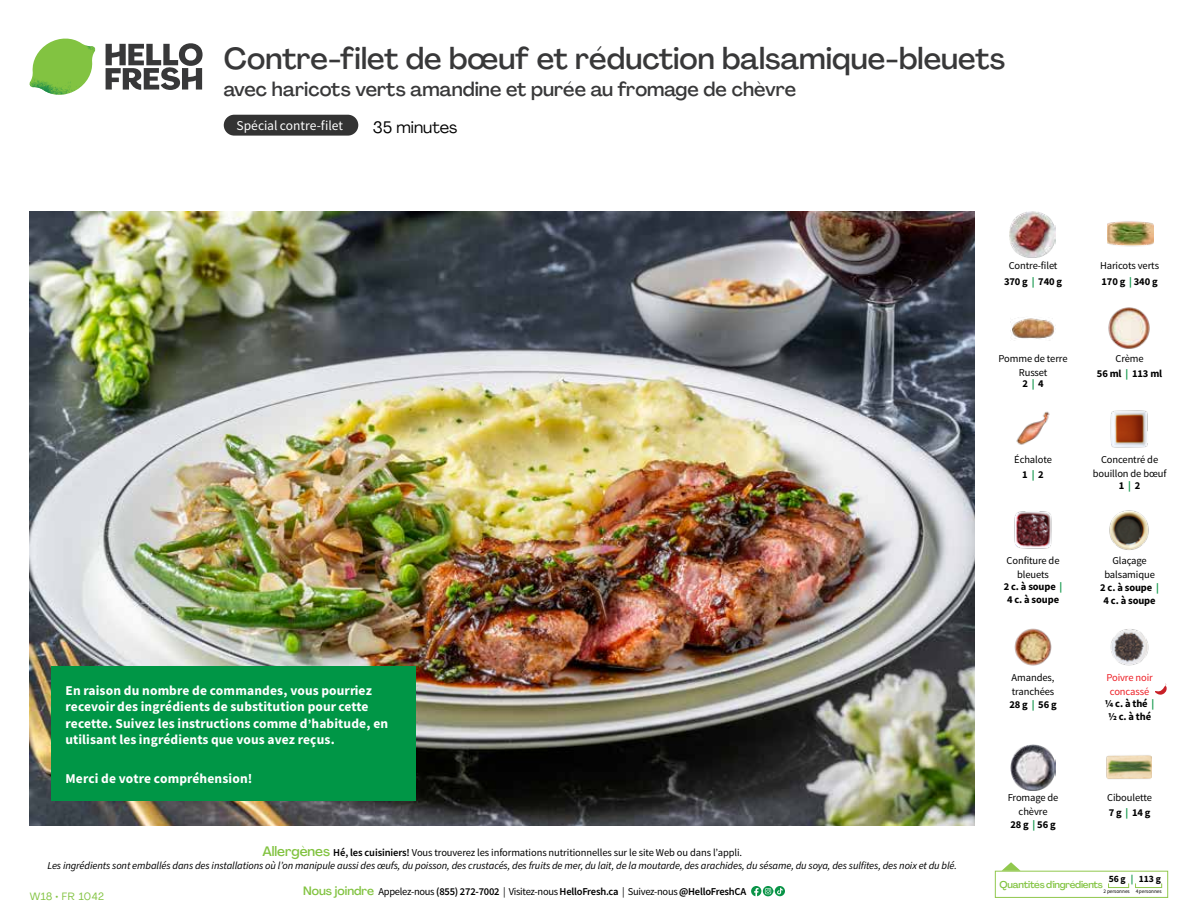
<style>
.page{position:relative;width:1188px;height:918px;background:#fff}
.page>*{position:absolute;margin:0;border:0;box-sizing:border-box;transform-origin:0 0}
.t1{font:500 30px "Agrandir";color:#383839}
.t2{font:500 19.5px "Agrandir";color:#383839}
.t3{font:16.5px "Agrandir";color:#000}
.t4{font:13.5px/16.5px "Source Sans Variable";letter-spacing:.01em;color:#fff}
.t5{font:13.5px "Source Sans Pro";letter-spacing:-.005em;color:#fff}
.t6{font:italic 10.5px/13.5px "Source Sans Pro";letter-spacing:-.01em;color:#000;text-align:center}
.t7{font:10.5px/13.2px "Source Sans Pro";letter-spacing:-.01em;color:#000;text-align:center}
.t8{font:700 10.5px/13.4px "Source Sans Pro";letter-spacing:-.01em;color:#000;text-align:center}
.t9{font:600 10.5px "Source Sans Pro";letter-spacing:-.02em;color:#000}
.t10{font:10.5px/13.5px "Source Sans Pro";letter-spacing:-.01em;color:#ed1d24;text-align:center}
.t11{font:10.5px "Agrandir";letter-spacing:.05em;color:#82c341}
.t12{font:500 9.75px "Agrandir";letter-spacing:-.025em;color:#82c341}
.t13{font:700 9.6px "Source Sans Pro";color:#000}
.t14{font:5.25px "Source Sans Pro";letter-spacing:-.01em;color:#000}
.s1{font-weight:700}
.s2{font-weight:700;color:#0b9446}
.s3{color:#0b9446}
.s4{font-weight:400}
.s5{font-size:12px}
.s6{font-family:"Agrandir";font-weight:500;font-style:normal;font-size:13.5px;color:#82c341}
.s7{font-weight:600;font-style:normal}
.s8{font-style:normal}
.s9{font-family:"Agrandir";font-weight:500;font-size:12px;color:#82c341}
</style>
<div class="page">
<svg style="left:106px;top:43px;width:97px;height:47px"></svg>
<svg style="left:34px;top:39px;width:59px;height:38px"></svg>
<img style="left:65px;top:39px;width:30px;height:25px">
<img style="left:33px;top:60px;width:56px;height:10px">
<img style="left:29px;top:64px;width:58px;height:31px">
<img style="left:64px;top:70px;width:25px;height:24px">
<img style="left:30px;top:211px;width:945px;height:615px">
<svg style="left:775px;top:886px;width:10px;height:10px"></svg>
<svg style="left:751px;top:886px;width:32px;height:10px"></svg>
<svg style="left:1002px;top:862px;width:19px;height:9px"></svg>
<div style="left:995px;top:871px;width:173px;height:27px;border:1px solid #91c84e"></div>
<div style="left:1108px;top:883px;width:21px;height:5px;border:1px solid #91c84e"></div>
<div style="left:1135px;top:883px;width:27px;height:5px;border:1px solid #91c84e"></div>
<div style="left:51px;top:666px;width:365px;height:135px;background:#009646"></div>
<img style="left:1011px;top:317px;width:45px;height:24px">
<img style="left:1108px;top:307px;width:42px;height:42px">
<img style="left:1016px;top:411px;width:34px;height:34px">
<img style="left:1110px;top:410px;width:38px;height:38px">
<img style="left:1014px;top:511px;width:38px;height:38px">
<img style="left:1109px;top:510px;width:40px;height:40px">
<img style="left:1014px;top:628px;width:38px;height:38px">
<img style="left:1011px;top:745px;width:45px;height:45px">
<img style="left:1106px;top:755px;width:46px;height:24px">
<img style="left:1108px;top:221px;width:45px;height:26px">
<img style="left:1010px;top:212px;width:45px;height:45px">
<img style="left:1110px;top:629px;width:39px;height:37px">
<svg style="left:1155px;top:683px;width:12px;height:12px"></svg>
<div style="left:224px;top:115px;width:134px;height:21px;background:#333;border-radius:10px"></div>
<h1 class="t1" style="left:224px;top:40px;width:783px">Contre-filet de bœuf et réduction balsamique-bleuets</h1>
<h2 class="t2" style="left:224px;top:77px;width:574px">avec haricots verts amandine et purée au fromage de chèvre</h2>
<h3 class="t3" style="left:373px;top:117px;width:86px">35 minutes</h3>
<p class="t5" style="left:237px;top:117px;width:108px">Spécial contre-filet</p>
<p class="t7" style="left:1004px;top:258px;width:60px;line-height:15.6px">Contre-filet<br><span class="s1">370 g</span> <span class="s2">|</span> <span class="s1">740 g</span></p>
<p class="t7" style="left:999px;top:352px;width:70px">Pomme de terre<br>Russet</p>
<p class="t8" style="left:1022px;top:376px;width:23px">2 <span class="s3">|</span> 4</p>
<p class="t7" style="left:1100px;top:258px;width:61px;line-height:15.6px;text-align:left">Haricots verts<br><span class="s1">170 g</span> <span class="s2">|</span> <span class="s1">340 g</span></p>
<p class="t8" style="left:1097px;top:351px;width:67px;line-height:14.9px"><span class="s4">Crème<br></span>56 ml <span class="s3">|</span> 113 ml</p>
<p class="t7" style="left:1014px;top:453px;width:39px;line-height:14.9px">Échalote<br><span class="s1">1</span> <span class="s2">|</span> <span class="s1">2</span></p>
<p class="t7" style="left:1093px;top:453px;width:75px">Concentré de bouillon de bœuf</p>
<p class="t8" style="left:1119px;top:478px;width:23px">1 <span class="s3">|</span> 2</p>
<p class="t4" style="left:66px;top:682px;width:324px">En raison du nombre de commandes, vous pourriez recevoir des ingrédients de substitution pour cette recette. Suivez les instructions comme d<span class="s5">’</span>habitude, en utilisant les ingrédients que vous avez reçus.</p>
<p class="t4" style="left:66px;top:770px;width:189px">Merci de votre compréhension!</p>
<p class="t6" style="left:47px;top:846px;width:911px"><span class="s6">Allergènes</span> <span class="s7">Hé, les cuisiniers!</span> <span class="s8">Vous trouverez les informations nutritionnelles sur le site Web ou dans l’appli.<br></span>Les ingrédients sont emballés dans des installations où l’on manipule aussi des œufs, du poisson, des crustacés, des fruits de mer, du lait, de la moutarde, des arachides, du sésame, du soya, des sulfites, des noix et du blé.</p>
<p class="t11" style="left:30px;top:890px;width:76px">W18 • FR 1042</p>
<p class="t9" style="left:303px;top:885px;width:445px"><span class="s9">Nous joindre</span> <span class="s4">Appelez-nous</span> (855) 272-7002 <span class="s4">| Visitez-nous</span> HelloFresh.ca <span class="s4">| Suivez-nous</span> @HelloFreshCA</p>
<p class="t7" style="left:1007px;top:554px;width:54px">Confiture de bleuets</p>
<p class="t8" style="left:1004px;top:579px;width:60px">2 c. à soupe <span class="s3">|<br></span>4 c. à soupe</p>
<p class="t8" style="left:1100px;top:554px;width:60px"><span class="s4">Glaçage balsamique<br></span>2 c. à soupe <span class="s3">|<br></span>4 c. à soupe</p>
<p class="t7" style="left:1009px;top:671px;width:49px;text-align:left">Amandes, tranchées<br><span class="s1">28g</span> <span class="s2">|</span> <span class="s1">56g</span></p>
<p class="t10" style="left:1106px;top:671px;width:48px">Poivre noir concassé</p>
<p class="t8" style="left:1105px;top:696px;width:51px;text-align:left">¼ c. à thé <span class="s3">| </span>½ c. à thé</p>
<p class="t7" style="left:1008px;top:791px;width:52px">Fromage de chèvre<br><span class="s1">28 g</span> <span class="s2">|</span> <span class="s1">56 g</span></p>
<p class="t7" style="left:1107px;top:791px;width:46px;line-height:14.9px;text-align:left">Ciboulette<br><span class="s1">7 g</span> <span class="s2">|</span> <span class="s1">14 g</span></p>
<p class="t13" style="left:1109px;top:872px;width:54px">56 g <span class="s3">|</span> 113 g</p>
<p class="t14" style="left:1103px;top:888px;width:60px">2 personnes 4 personnes</p>
<p class="t12" style="left:1000px;top:878px;width:105px">Quantités d'ingrédients</p>
</div>
